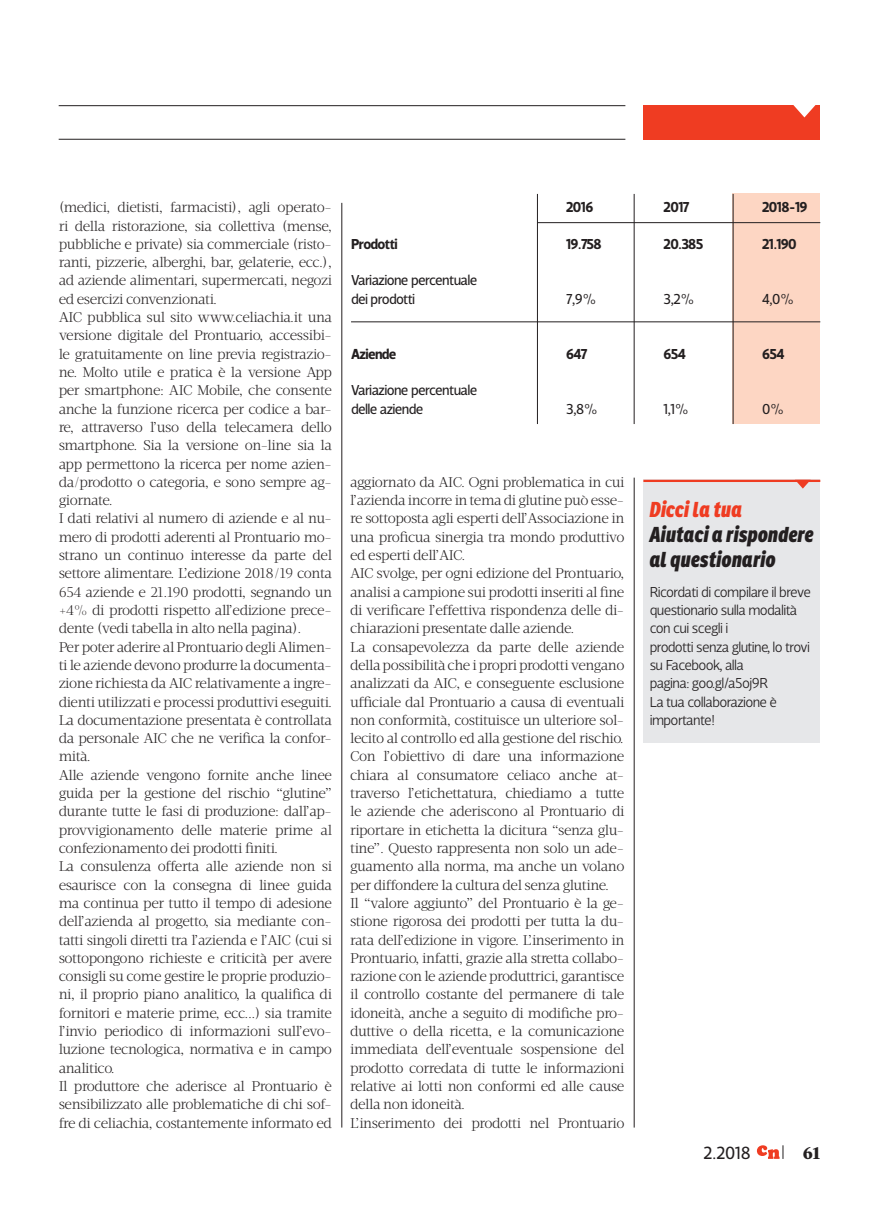
<style>
.page{position:relative;width:879px;height:1219px;background:#fff}
.page>*{position:absolute;margin:0;border:0;box-sizing:border-box;transform-origin:0 0}
.t1{font:italic 800 21px/25.2px "Ronnia Cond";color:#231f20}
.t2{font:18px "Velino Sans";color:#231f20}
.t3{font:800 18px "Acta";color:#231f20}
.t4{font:300 14.7px/18.3px "Velino Sans";letter-spacing:-.04em;color:#231f20}
.t5{font:14.7px/18.3px "Velino Sans";letter-spacing:-.04em;color:#231f20}
.t6{font:700 14.7px "Velino Sans";letter-spacing:-.05em;color:#231f20}
.t7{font:300 14.4px/18.3px "Velino Text";letter-spacing:-.03em;color:#231f20}
.s1{color:#ef3c22}
</style>
<div class="page">
<hr style="left:59px;top:105px;width:566px;height:1px;background:#231f20">
<hr style="left:59px;top:139px;width:566px;height:1px;background:#231f20">
<div style="left:643px;top:105px;width:177px;height:34px;background:#ef3c22"></div>
<svg style="left:793px;top:105px;width:22px;height:12px"></svg>
<svg style="left:756px;top:1145px;width:27px;height:13px"></svg>
<div style="left:732px;top:194px;width:88px;height:230px;background:#fdd6c3"></div>
<hr style="left:633px;top:477px;width:1px;height:650px;background:#231f20">
<hr style="left:341px;top:203px;width:1px;height:924px;background:#231f20">
<hr style="left:537px;top:194px;width:1px;height:230px;background:#231f20">
<hr style="left:633px;top:194px;width:1px;height:230px;background:#231f20">
<hr style="left:732px;top:194px;width:1px;height:230px;background:#231f20">
<hr style="left:351px;top:321px;width:469px;height:1px;background:#231f20">
<hr style="left:537px;top:222px;width:283px;height:1px;background:#231f20">
<div style="left:643px;top:480px;width:177px;height:263px;background:#e6e7e9"></div>
<hr style="left:643px;top:480px;width:177px;height:2px;background:#ef3c22">
<svg style="left:797px;top:482px;width:12px;height:6px"></svg>
<p class="t7" style="left:59px;top:198px;width:275px">(medici, dietisti, farmacisti), agli operato&shy;ri della ristorazione, sia collettiva (mense, pubbliche e private) sia commerciale (risto&shy;ranti, pizzerie, alberghi, bar, gelaterie, ecc.), ad aziende alimentari, supermercati, negozi ed esercizi convenzionati.<br>AIC pubblica sul sito www.celiachia.it una versione digitale del Prontuario, accessibi&shy;le gratuitamente on line previa registrazio&shy;ne. Molto utile e pratica è la versione App per smartphone: AIC Mobile, che consente anche la funzione ricerca per codice a bar&shy;re, attraverso l’uso della telecamera dello smartphone. Sia la versione on-line sia la app permettono la ricerca per nome azien&shy;da/prodotto o categoria, e sono sempre ag&shy;giornate.<br>I dati relativi al numero di aziende e al nu&shy;mero di prodotti aderenti al Prontuario mo&shy;strano un continuo interesse da parte del settore alimentare. L’edizione 2018/19 conta 654 aziende e 21.190 prodotti, segnando un +4% di prodotti rispetto all’edizione prece&shy;dente (vedi tabella in alto nella pagina).<br>Per poter aderire al Prontuario degli Alimen&shy;ti le aziende devono produrre la documenta&shy;zione richiesta da AIC relativamente a ingre&shy;dienti utilizzati e processi produttivi eseguiti.<br>La documentazione presentata è controllata da personale AIC che ne verifica la confor&shy;mità.<br>Alle aziende vengono fornite anche linee guida per la gestione del rischio “glutine” durante tutte le fasi di produzione: dall’ap&shy;provvigionamento delle materie prime al confezionamento dei prodotti finiti.<br>La consulenza offerta alle aziende non si esaurisce con la consegna di linee guida ma continua per tutto il tempo di adesione dell’azienda al progetto, sia mediante con&shy;tatti singoli diretti tra l’azienda e l’AIC (cui si sottopongono richieste e criticità per avere consigli su come gestire le proprie produzio&shy;ni, il proprio piano analitico, la qualifica di fornitori e materie prime, ecc...) sia tramite l’invio periodico di informazioni sull’evo&shy;luzione tecnologica, normativa e in campo analitico.<br>Il produttore che aderisce al Prontuario è sensibilizzato alle problematiche di chi sof&shy;fre di celiachia, costantemente informato ed</p>
<p class="t6" style="left:351px;top:235px;width:48px">Prodotti</p>
<p class="t5" style="left:351px;top:271px;width:128px">Variazione percentuale dei prodotti</p>
<p class="t6" style="left:351px;top:344px;width:47px">Aziende</p>
<p class="t5" style="left:351px;top:381px;width:128px">Variazione percentuale delle aziende</p>
<p class="t6" style="left:566px;top:198px;width:29px">2016</p>
<p class="t6" style="left:663px;top:198px;width:27px">2017</p>
<p class="t6" style="left:762px;top:198px;width:47px">2018-19</p>
<p class="t6" style="left:566px;top:235px;width:37px">19.758</p>
<p class="t6" style="left:663px;top:235px;width:41px">20.385</p>
<p class="t6" style="left:762px;top:235px;width:36px">21.190</p>
<p class="t5" style="left:566px;top:290px;width:32px">7,9%</p>
<p class="t5" style="left:663px;top:290px;width:32px">3,2%</p>
<p class="t5" style="left:762px;top:290px;width:33px">4,0%</p>
<p class="t6" style="left:566px;top:344px;width:23px">647</p>
<p class="t6" style="left:663px;top:344px;width:24px">654</p>
<p class="t6" style="left:762px;top:344px;width:24px">654</p>
<p class="t5" style="left:566px;top:399px;width:33px">3,8%</p>
<p class="t5" style="left:663px;top:399px;width:27px">1,1%</p>
<p class="t5" style="left:762px;top:399px;width:23px">0%</p>
<p class="t7" style="left:350px;top:473px;width:276px">aggiornato da AIC. Ogni problematica in cui l’azienda incorre in tema di glutine può esse&shy;re sottoposta agli esperti dell’Associazione in una proficua sinergia tra mondo produttivo ed esperti dell’AIC.<br>AIC svolge, per ogni edizione del Prontuario, analisi a campione sui prodotti inseriti al fine di verificare l’effettiva rispondenza delle di&shy;chiarazioni presentate dalle aziende.<br>La consapevolezza da parte delle aziende della possibilità che i propri prodotti vengano analizzati da AIC, e conseguente esclusione ufficiale dal Prontuario a causa di eventuali non conformità, costituisce un ulteriore sol&shy;lecito al controllo ed alla gestione del rischio.<br>Con l’obiettivo di dare una informazione chiara al consumatore celiaco anche at&shy;traverso l’etichettatura, chiediamo a tutte le aziende che aderiscono al Prontuario di riportare in etichetta la dicitura “senza glu&shy;tine”. Questo rappresenta non solo un ade&shy;guamento alla norma, ma anche un volano per diffondere la cultura del senza glutine.<br>Il “valore aggiunto” del Prontuario è la ge&shy;stione rigorosa dei prodotti per tutta la du&shy;rata dell’edizione in vigore. L’inserimento in Prontuario, infatti, grazie alla stretta collabo&shy;razione con le aziende produttrici, garantisce il controllo costante del permanere di tale idoneità, anche a seguito di modifiche pro&shy;duttive o della ricetta, e la comunicazione immediata dell’eventuale sospensione del prodotto corredata di tutte le informazioni relative ai lotti non conformi ed alle cause della non idoneità.<br>L’inserimento dei prodotti nel Prontuario</p>
<p class="t1" style="left:649px;top:496px;width:166px"><span class="s1">Dicci la tua<br></span>Aiutaci a rispondere al questionario</p>
<p class="t4" style="left:649px;top:582px;width:163px">Ricordati di compilare il breve questionario sulla modalità con cui scegli i<br>prodotti senza glutine, lo trovi su Facebook, alla<br>pagina: goo.gl/a5oj9R<br>La tua collaborazione è importante!</p>
<p class="t2" style="left:703px;top:1142px;width:49px">2.2018</p>
<p class="t3" style="left:802px;top:1141px;width:19px">61</p>
</div>
